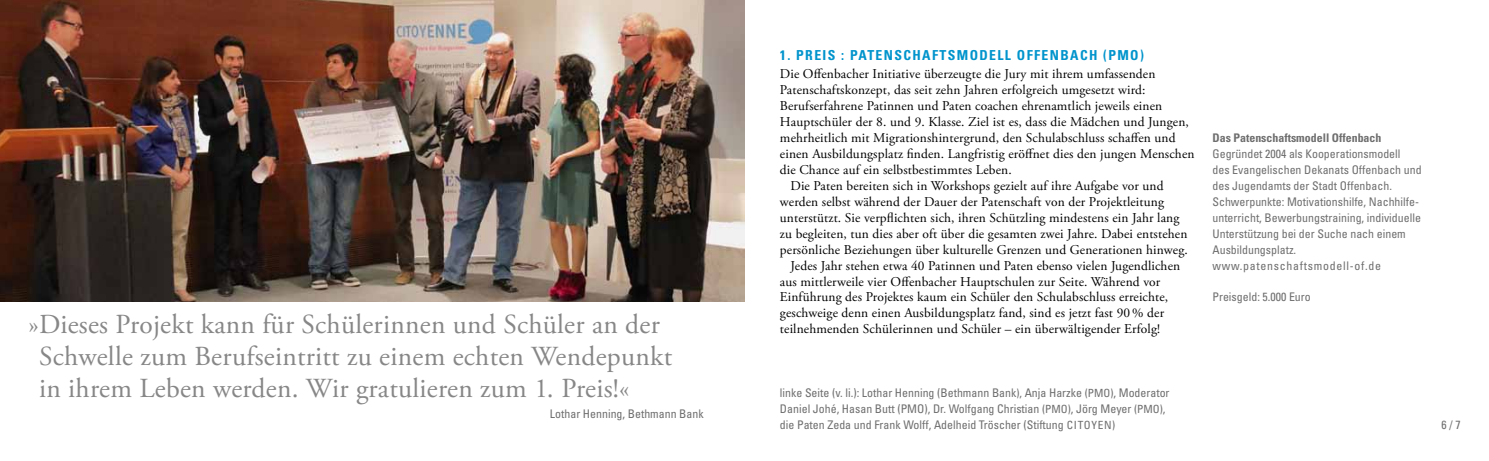
<style>
.page{position:relative;width:1489px;height:461px;background:#fff}
.page>*{position:absolute;margin:0;border:0;box-sizing:border-box;transform-origin:0 0}
.t1{font:27.5px/31.9px "Adobe Garamond Pro";letter-spacing:.01em;color:#868786}
.t2{font:700 condensed 13.75px "Univers LT";letter-spacing:.1em;color:#0094cc}
.t3{font:13.5px "Adobe Garamond Pro";letter-spacing:.01em;color:#000}
.t4{font:condensed 11.88px/16px "Univers LT";color:#6e6e6e}
.t5{font:700 condensed 11.88px "Univers LT";color:#6e6e6e}
.s1{font-size:11.25px}
</style>
<div class="page">
<img style="left:0;top:0;width:744px;height:301px">
<p class="t2" style="left:780px;top:46px;width:339px">1. PREIS : PATENSCHAFTSMODELL OFFENBACH (PMO</p>
<p class="t2" style="left:1139px;top:46px;width:5px">)</p>
<p class="t3" style="left:780px;top:66px;width:377px">Die Offenbacher Initiative überzeugte die Jury mit ihrem umfassenden</p>
<p class="t3" style="left:780px;top:82px;width:367px">Patenschaftskonzept, das seit zehn Jahren erfolgreich umgesetzt wird:</p>
<p class="t3" style="left:780px;top:97px;width:384px">Berufserfahrene Patinnen und Paten coachen ehrenamtlich jeweils einen</p>
<p class="t3" style="left:780px;top:113px;width:410px">Hauptschüler der 8. und 9. Klasse. Ziel ist es, dass die Mädchen und Jungen,</p>
<p class="t3" style="left:780px;top:129px;width:397px">mehrheitlich mit Migrationshintergrund, den Schulabschluss schaffen und</p>
<p class="t3" style="left:780px;top:145px;width:416px">einen Ausbildungsplatz finden. Langfristig eröffnet dies den jungen Menschen</p>
<p class="t3" style="left:780px;top:161px;width:233px">die Chance auf ein selbstbestimmtes Leben.</p>
<p class="t3" style="left:790px;top:177px;width:374px">Die Paten bereiten sich in Workshops gezielt auf ihre Aufgabe vor und</p>
<p class="t3" style="left:780px;top:193px;width:385px">werden selbst während der Dauer der Patenschaft von der Projektleitung</p>
<p class="t3" style="left:780px;top:209px;width:401px">unterstützt. Sie verpflichten sich, ihren Schützling mindestens ein Jahr lang</p>
<p class="t3" style="left:780px;top:225px;width:409px">zu begleiten, tun dies aber oft über die gesamten zwei Jahre. Dabei entstehen</p>
<p class="t3" style="left:780px;top:241px;width:409px">persönliche Beziehungen über kulturelle Grenzen und Generationen hinweg.</p>
<p class="t3" style="left:790px;top:257px;width:391px">Jedes Jahr stehen etwa 40 Patinnen und Paten ebenso vielen Jugendlichen</p>
<p class="t3" style="left:780px;top:273px;width:382px">aus mittlerweile vier Offenbacher Hauptschulen zur Seite. Während vor</p>
<p class="t3" style="left:780px;top:289px;width:390px">Einführung des Projektes kaum ein Schüler den Schulabschluss erreichte,</p>
<p class="t3" style="left:780px;top:305px;width:385px">geschweige denn einen Ausbildungsplatz fand, sind es jetzt fast 90 % der</p>
<h1 class="t1" style="left:28px;top:309px;width:633px">»Dieses Projekt kann für Schülerinnen und Schüler an der</h1>
<p class="t3" style="left:780px;top:321px;width:381px">teilnehmenden Schülerinnen und Schüler – ein überwältigender Erfolg!</p>
<h1 class="t1" style="left:39px;top:341px;width:634px">Schwelle zum Berufseintritt zu einem echten Wendepunkt in ihrem Leben werden. Wir gratulieren zum 1. Preis!«</h1>
<p class="t4" style="left:550px;top:405px;width:155px">Lothar Henning, Bethmann Bank</p>
<p class="t4" style="left:780px;top:384px;width:391px">linke Seite (v. li.): Lothar Henning (Bethmann Bank<span class="s1">),</span> Anja Harzke <span class="s1">(PMO)</span>, Moderator<br>Daniel Johé, Hasan Butt (PMO), Dr. Wolfgang Christian <span class="s1">(PMO)</span>, Jörg Meyer <span class="s1">(PMO)</span>, die Paten Zeda und Frank Wolff, Adelheid Tröscher (Stiftung <span class="s1">CITOYEN)</span></p>
<p class="t5" style="left:1212px;top:130px;width:170px">DAS PATENSCHAFTSMODELL OFFENBACH</p>
<p class="t4" style="left:1212px;top:145px;width:211px">Gegründet 2004 als Kooperationsmodell<br>des Evangelischen Dekanats Offenbach und des Jugendamts der Stadt Offenbach.<br>Schwerpunkte: Motivationshilfe, Nachhilfe&shy;unterricht, Bewerbungstraining, individuelle Unterstützung bei der Suche nach einem Ausbildungsplatz. www.patenschaftsmodell-of.de</p>
<p class="t4" style="left:1212px;top:289px;width:100px">Preisgeld: 5.000 Euro</p>
<p class="t4" style="left:1441px;top:416px;width:21px">6 / 7</p>
</div>
